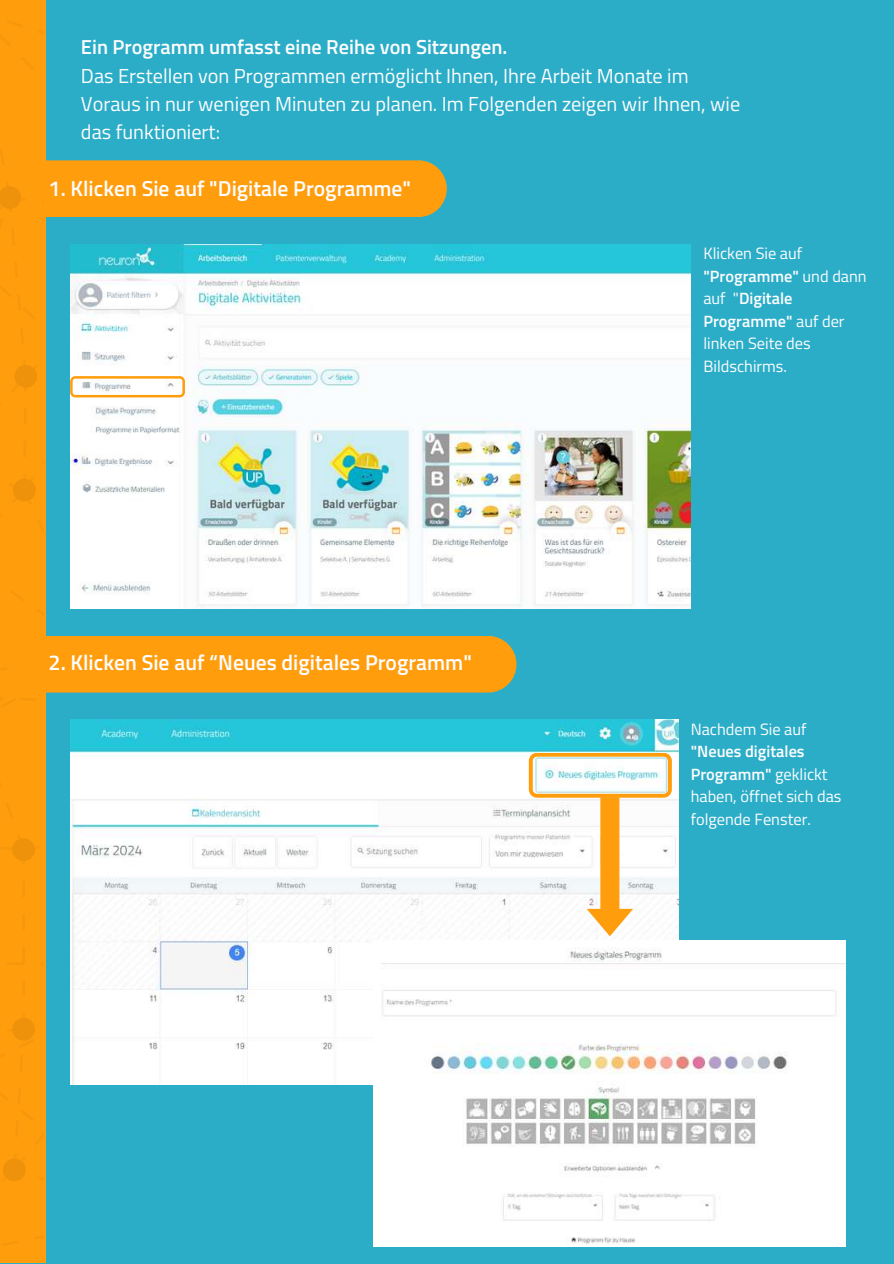
<style>
.page{position:relative;width:894px;height:1264px;background:#fff}
.page>*{position:absolute;margin:0;border:0;box-sizing:border-box;transform-origin:0 0}
.t1{font:600 21.6px "Titillium Web";color:#fdfdfe}
.t2{font:20.25px/28.2px "Titillium Web";color:#fdfdfe}
.t3{font:600 20.25px "Titillium Web";color:#fdfdfe}
.t4{font:16.35px/22.5px "Titillium Web";color:#fdfdfe}
.s1{font-weight:600}
</style>
<div class="page">
<div style="left:0;top:0;width:893px;height:1263px;background:#2badc8"></div>
<div style="left:18px;top:160px;width:428px;height:57px;background:#ff9d0d;border-radius:28px"></div>
<div style="left:0;top:0;width:46px;height:1262px;background:#ff9d0d"></div>
<hr style="left:22px;top:946px;width:3px;height:17px;background:#f7980c">
<hr style="left:22px;top:914px;width:3px;height:16px;background:#f7980c">
<hr style="left:22px;top:881px;width:3px;height:16px;background:#f7980c">
<svg style="left:0;top:1018px;width:43px;height:245px"></svg>
<svg style="left:0;top:186px;width:37px;height:675px"></svg>
<img style="left:70px;top:244px;width:620px;height:364px">
<svg style="left:70px;top:376px;width:115px;height:21px;background:#f8e1be"></svg>
<div style="left:7px;top:636px;width:509px;height:56px;background:#ff9d0d;border-radius:28px"></div>
<img style="left:70px;top:719px;width:608px;height:365px">
<svg style="left:528px;top:752px;width:143px;height:184px;background:#f6ead4"></svg>
<img style="left:374px;top:940px;width:471px;height:306px">
<p class="t3" style="left:81px;top:31px;width:427px">Ein Programm umfasst eine Reihe von Sitzungen.</p>
<p class="t2" style="left:81px;top:61px;width:660px">Das Erstellen von Programmen ermöglicht Ihnen, Ihre Arbeit Monate im<br>Voraus in nur wenigen Minuten zu planen. Im Folgenden zeigen wir Ihnen, wie das funktioniert:</p>
<h1 class="t1" style="left:49px;top:171px;width:364px">1. Klicken Sie auf "Digitale Programme"</h1>
<h1 class="t1" style="left:49px;top:646px;width:424px">2. Klicken Sie auf “Neues digitales Programm"</h1>
<p class="t4" style="left:703px;top:242px;width:165px">Klicken Sie auf <span class="s1">"Programme"</span> und dann auf "<span class="s1">Digitale<br>Programme"</span> auf der linken Seite des<br>Bildschirms.</p>
<p class="t4" style="left:690px;top:717px;width:117px">Nachdem Sie auf</p>
<p class="t4" style="left:690px;top:740px;width:152px"><span class="s1">"Neues digitales<br>Programm"</span> geklickt haben, öffnet sich das folgende Fenster.</p>
</div>
